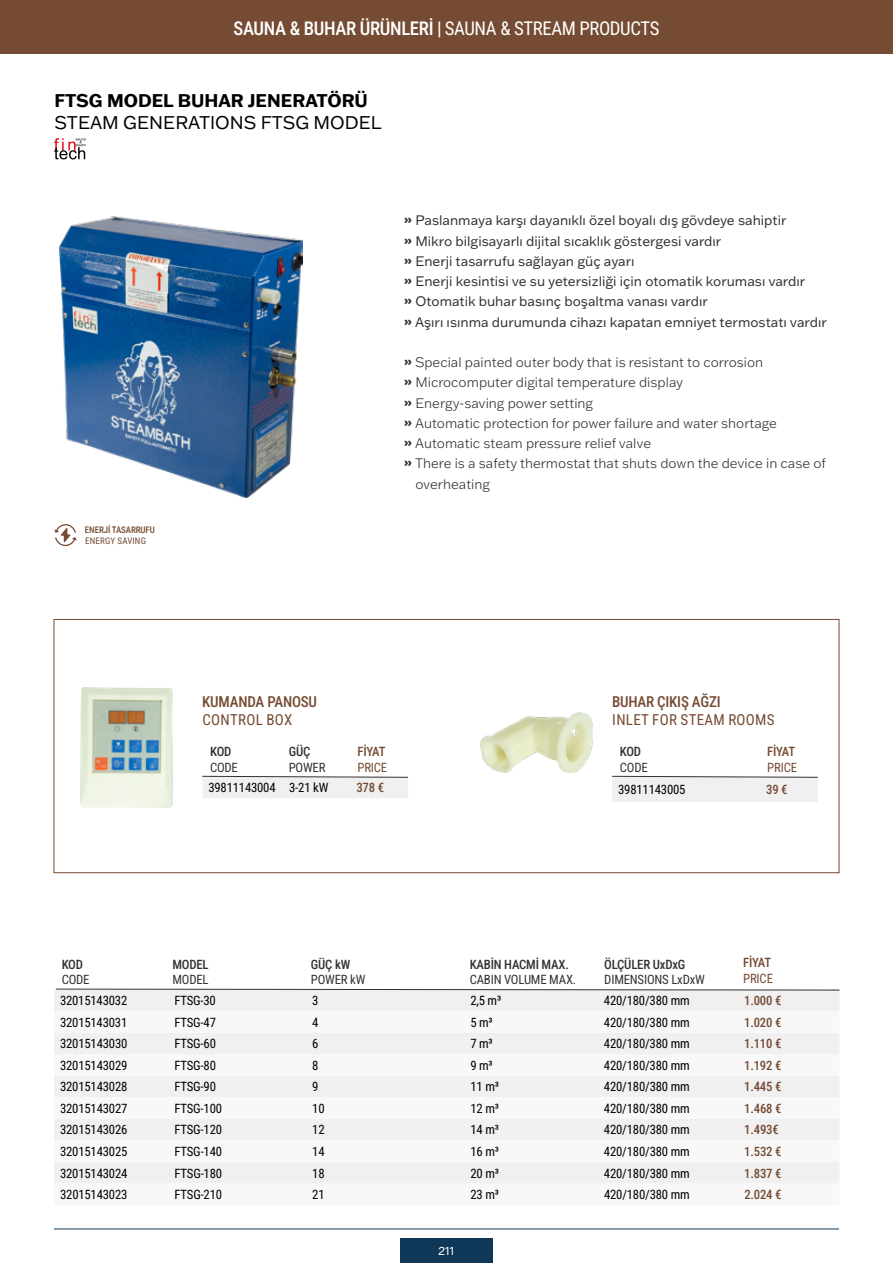
<style>
.page{position:relative;width:893px;height:1263px;background:#fff}
.page>*{position:absolute;margin:0;border:0;box-sizing:border-box;transform-origin:0 0}
.t1{font:500 18.75px "Roboto Condensed";letter-spacing:-.02em;color:#fff}
.t2{font:18px "Franklin Gothic ATF";color:#000}
.t3{font:700 18px "Franklin Gothic ATF";color:#000}
.t4{font:15px "Roboto Condensed";letter-spacing:.02em;color:#754b33}
.t5{font:500 15px "Roboto Condensed";letter-spacing:-.015em;color:#754b33}
.t6{font:13.5px/20.2px "Franklin Gothic ATF";color:#333232}
.t7{font:300 13.5px "Franklin Gothic ATF";color:#333232}
.t8{font:12.75px "Roboto Condensed";letter-spacing:-.015em;color:#000}
.t9{font:500 12.75px "Roboto Condensed";letter-spacing:-.015em;color:#754b33}
.t10{font:12.75px "Roboto Condensed";letter-spacing:-.015em;color:#333232}
.t11{font:500 12.75px "Roboto Condensed";letter-spacing:-.015em;color:#333232}
.t12{font:12.75px "Roboto Condensed";letter-spacing:-.015em;color:#754b33}
.t13{font:12px "Franklin Gothic ATF";color:#fff}
.t14{font:500 9px "Roboto Condensed";letter-spacing:-.015em;color:#754b33}
.t15{font:9px "Roboto Condensed";letter-spacing:.02em;color:#754b33}
.s1{font-weight:400}
.s2{font-weight:800}
</style>
<div class="page">
<div style="left:400px;top:1238px;width:93px;height:25px;background:#0f3757"></div>
<hr style="left:54px;top:1229px;width:785px;height:1px;background:#0f3757">
<div style="left:0;top:0;width:893px;height:53px;background:#754b33"></div>
<svg style="left:54px;top:138px;width:32px;height:21px"></svg>
<img style="left:60px;top:216px;width:243px;height:281px">
<div style="left:54px;top:990px;width:785px;height:193px;background:#f0f0f0"></div>
<svg style="left:54px;top:1011px;width:785px;height:22px"></svg>
<svg style="left:54px;top:1054px;width:785px;height:22px"></svg>
<svg style="left:54px;top:1097px;width:785px;height:22px"></svg>
<svg style="left:54px;top:1140px;width:785px;height:22px"></svg>
<svg style="left:55px;top:988px;width:785px;height:3px"></svg>
<svg style="left:54px;top:524px;width:23px;height:22px"></svg>
<img style="left:80px;top:687px;width:93px;height:120px">
<img style="left:480px;top:713px;width:113px;height:59px">
<svg style="left:202px;top:775px;width:206px;height:23px"></svg>
<svg style="left:612px;top:775px;width:206px;height:27px"></svg>
<div style="left:54px;top:619px;width:785px;height:254px;border:1px solid #754b33"></div>
<h1 class="t1" style="left:234px;top:15px;width:427px">SAUNA &amp; BUHAR ÜRÜNLERİ | <span class="s1">SAUNA &amp; STREAM PRODUCTS</span></h1>
<h2 class="t3" style="left:55px;top:88px;width:315px">FTSG MODEL BUHAR JENERATÖRÜ</h2>
<h2 class="t2" style="left:55px;top:110px;width:329px">STEAM GENERATIONS FTSG MODEL</h2>
<p class="t14" style="left:85px;top:524px;width:71px">ENERJİ TASARRUFU</p>
<p class="t15" style="left:85px;top:534px;width:62px">ENERGY SAVING</p>
<p class="t6" style="left:404px;top:210px;width:424px"><span class="s2">»</span> Paslanmaya karşı dayanıklı özel boyalı dış gövdeye sahiptir<br><span class="s2">»</span> Mikro bilgisayarlı dijital sıcaklık göstergesi vardır<br><span class="s2">»</span> Enerji tasarrufu sağlayan güç ayarı<br><span class="s2">»</span> Enerji kesintisi ve su yetersizliği için otomatik koruması vardır<br><span class="s2">»</span> Otomatik buhar basınç boşaltma vanası vardır<br><span class="s2">»</span> Aşırı ısınma durumunda cihazı kapatan emniyet termostatı vardır</p>
<p class="t7" style="left:404px;top:353px;width:361px"><span class="s2">»</span> Special painted outer body that is resistant to corrosion</p>
<p class="t7" style="left:404px;top:374px;width:281px"><span class="s2">»</span> Microcomputer digital temperature display</p>
<p class="t7" style="left:404px;top:394px;width:191px"><span class="s2">»</span> Energy-saving power setting</p>
<p class="t7" style="left:404px;top:414px;width:375px"><span class="s2">»</span> Automatic protection for power failure and water shortage</p>
<p class="t7" style="left:404px;top:434px;width:249px"><span class="s2">»</span> Automatic steam pressure relief valve</p>
<p class="t7" style="left:404px;top:455px;width:423px"><span class="s2">»</span> There is a safety thermostat that shuts down the device in case of</p>
<p class="t7" style="left:415px;top:475px;width:76px">overheating</p>
<p class="t5" style="left:202px;top:691px;width:116px">KUMANDA PANOSU</p>
<p class="t4" style="left:202px;top:709px;width:91px">CONTROL BOX</p>
<p class="t5" style="left:612px;top:691px;width:110px">BUHAR ÇIKIŞ AĞZI</p>
<p class="t4" style="left:612px;top:709px;width:164px">INLET FOR STEAM ROOMS</p>
<p class="t9" style="left:357px;top:743px;width:30px">FİYAT</p>
<p class="t12" style="left:357px;top:758px;width:31px">PRICE</p>
<p class="t11" style="left:289px;top:743px;width:23px">GÜÇ</p>
<p class="t10" style="left:289px;top:758px;width:38px">POWER</p>
<p class="t8" style="left:208px;top:779px;width:122px">39811143004 3-21 kW</p>
<p class="t9" style="left:356px;top:779px;width:29px">378 €</p>
<p class="t11" style="left:210px;top:743px;width:23px">KOD</p>
<p class="t10" style="left:210px;top:758px;width:29px">CODE</p>
<p class="t11" style="left:620px;top:743px;width:23px">KOD</p>
<p class="t10" style="left:620px;top:758px;width:29px">CODE</p>
<p class="t9" style="left:767px;top:743px;width:30px">FİYAT</p>
<p class="t12" style="left:767px;top:758px;width:31px">PRICE</p>
<p class="t8" style="left:618px;top:781px;width:69px">39811143005</p>
<p class="t9" style="left:766px;top:781px;width:23px">39 €</p>
<p class="t11" style="left:62px;top:956px;width:23px">KOD</p>
<p class="t10" style="left:62px;top:971px;width:29px">CODE</p>
<p class="t11" style="left:172px;top:956px;width:38px">MODEL</p>
<p class="t10" style="left:172px;top:971px;width:38px">MODEL</p>
<p class="t11" style="left:311px;top:956px;width:41px">GÜÇ kW</p>
<p class="t10" style="left:311px;top:971px;width:56px">POWER kW</p>
<p class="t11" style="left:470px;top:956px;width:101px">KABİN HACMİ MAX.</p>
<p class="t10" style="left:470px;top:971px;width:108px">CABIN VOLUME MAX.</p>
<p class="t11" style="left:604px;top:956px;width:83px">ÖLÇÜLER UxDxG</p>
<p class="t10" style="left:604px;top:971px;width:102px">DIMENSIONS LxDxW</p>
<p class="t9" style="left:743px;top:954px;width:30px">FİYAT</p>
<p class="t12" style="left:743px;top:969px;width:31px">PRICE</p>
<p class="t8" style="left:60px;top:992px;width:69px">32015143032</p>
<p class="t8" style="left:174px;top:992px;width:43px">FTSG-30</p>
<p class="t8" style="left:312px;top:992px;width:8px">3</p>
<p class="t8" style="left:470px;top:992px;width:32px">2,5 m³</p>
<p class="t8" style="left:604px;top:992px;width:87px">420/180/380 mm</p>
<p class="t9" style="left:744px;top:992px;width:39px">1.000 €</p>
<p class="t8" style="left:60px;top:1013px;width:69px">32015143031</p>
<p class="t8" style="left:174px;top:1013px;width:43px">FTSG-47</p>
<p class="t8" style="left:312px;top:1013px;width:8px">4</p>
<p class="t8" style="left:470px;top:1013px;width:24px">5 m³</p>
<p class="t8" style="left:604px;top:1013px;width:87px">420/180/380 mm</p>
<p class="t9" style="left:744px;top:1013px;width:39px">1.020 €</p>
<p class="t8" style="left:60px;top:1035px;width:69px">32015143030</p>
<p class="t8" style="left:174px;top:1035px;width:43px">FTSG-60</p>
<p class="t8" style="left:312px;top:1035px;width:8px">6</p>
<p class="t8" style="left:470px;top:1035px;width:24px">7 m³</p>
<p class="t8" style="left:604px;top:1035px;width:87px">420/180/380 mm</p>
<p class="t9" style="left:744px;top:1035px;width:39px">1.110 €</p>
<p class="t8" style="left:60px;top:1056px;width:69px">32015143029</p>
<p class="t8" style="left:174px;top:1056px;width:43px">FTSG-80</p>
<p class="t8" style="left:312px;top:1056px;width:8px">8</p>
<p class="t8" style="left:470px;top:1056px;width:24px">9 m³</p>
<p class="t8" style="left:604px;top:1056px;width:87px">420/180/380 mm</p>
<p class="t9" style="left:744px;top:1056px;width:39px">1.192 €</p>
<p class="t8" style="left:60px;top:1078px;width:69px">32015143028</p>
<p class="t8" style="left:174px;top:1078px;width:43px">FTSG-90</p>
<p class="t8" style="left:312px;top:1078px;width:8px">9</p>
<p class="t8" style="left:470px;top:1078px;width:30px">11 m³</p>
<p class="t8" style="left:604px;top:1078px;width:87px">420/180/380 mm</p>
<p class="t9" style="left:744px;top:1078px;width:39px">1.445 €</p>
<p class="t8" style="left:60px;top:1099px;width:69px">32015143027</p>
<p class="t8" style="left:174px;top:1099px;width:49px">FTSG-100</p>
<p class="t8" style="left:312px;top:1099px;width:14px">10</p>
<p class="t8" style="left:470px;top:1099px;width:30px">12 m³</p>
<p class="t8" style="left:604px;top:1099px;width:87px">420/180/380 mm</p>
<p class="t9" style="left:744px;top:1099px;width:39px">1.468 €</p>
<p class="t8" style="left:60px;top:1121px;width:69px">32015143026</p>
<p class="t8" style="left:174px;top:1121px;width:49px">FTSG-120</p>
<p class="t8" style="left:312px;top:1121px;width:14px">12</p>
<p class="t8" style="left:470px;top:1121px;width:30px">14 m³</p>
<p class="t8" style="left:604px;top:1121px;width:87px">420/180/380 mm</p>
<p class="t9" style="left:744px;top:1121px;width:36px">1.493€</p>
<p class="t8" style="left:60px;top:1142px;width:69px">32015143025</p>
<p class="t8" style="left:174px;top:1142px;width:49px">FTSG-140</p>
<p class="t8" style="left:312px;top:1142px;width:14px">14</p>
<p class="t8" style="left:470px;top:1142px;width:30px">16 m³</p>
<p class="t8" style="left:604px;top:1142px;width:87px">420/180/380 mm</p>
<p class="t9" style="left:744px;top:1142px;width:39px">1.532 €</p>
<p class="t8" style="left:60px;top:1164px;width:69px">32015143024</p>
<p class="t8" style="left:174px;top:1164px;width:49px">FTSG-180</p>
<p class="t8" style="left:312px;top:1164px;width:14px">18</p>
<p class="t8" style="left:470px;top:1164px;width:30px">20 m³</p>
<p class="t8" style="left:604px;top:1164px;width:87px">420/180/380 mm</p>
<p class="t9" style="left:744px;top:1164px;width:39px">1.837 €</p>
<p class="t8" style="left:60px;top:1186px;width:69px">32015143023</p>
<p class="t8" style="left:174px;top:1186px;width:49px">FTSG-210</p>
<p class="t8" style="left:312px;top:1186px;width:14px">21</p>
<p class="t8" style="left:470px;top:1186px;width:30px">23 m³</p>
<p class="t8" style="left:604px;top:1186px;width:87px">420/180/380 mm</p>
<p class="t9" style="left:744px;top:1186px;width:39px">2.024 €</p>
<p class="t13" style="left:438px;top:1243px;width:18px">211</p>
</div>
